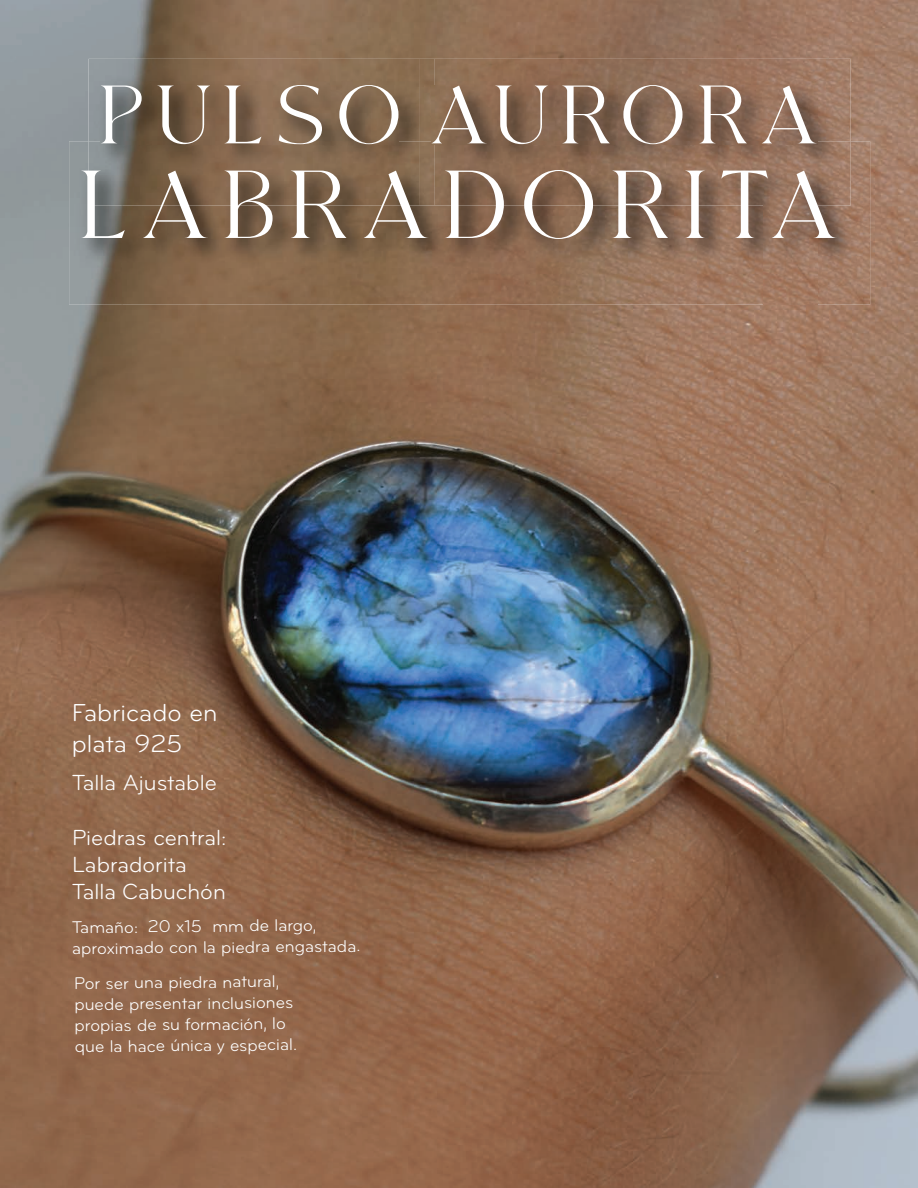
<style>
.page{position:relative;width:918px;height:1188px;background:#fff}
.page>*{position:absolute;margin:0;border:0;box-sizing:border-box;transform-origin:0 0}
.t1{font:99.3px "Moglan Demo";letter-spacing:.165em;color:#fff}
.t2{font:85.2px "Moglan Demo";letter-spacing:.165em;color:#fff}
.t3{font:25.5px/30.6px "Bryant";color:#fff}
.t4{font:22.65px/27.3px "Bryant";color:#fff}
.t5{font:17.55px/21.1px "Bryant";color:#fff}
</style>
<div class="page">
<img style="left:0;top:0;width:918px;height:1188px">
<img style="left:89px;top:59px;width:762px;height:146px">
<img style="left:101px;top:85px;width:297px;height:56px">
<img style="left:419px;top:59px;width:15px;height:146px">
<img style="left:431px;top:85px;width:386px;height:56px">
<img style="left:69px;top:141px;width:53px;height:164px">
<img style="left:817px;top:141px;width:53px;height:164px">
<img style="left:122px;top:205px;width:695px;height:100px">
<img style="left:101px;top:141px;width:297px;height:3px">
<img style="left:434px;top:141px;width:383px;height:3px">
<h2 class="t2" style="left:101px;top:82px;width:718px">PULSO AURORA</h2>
<h1 class="t1" style="left:81px;top:166px;width:757px">LABRADORITA</h1>
<h3 class="t3" style="left:72px;top:698px;width:147px">Fabricado en plata 925</h3>
<p class="t4" style="left:72px;top:769px;width:146px">Talla Ajustable</p>
<p class="t4" style="left:72px;top:824px;width:156px">Piedras central:<br>Labradorita<br>Talla Cabuchón</p>
<p class="t5" style="left:72px;top:918px;width:290px;rotate:-1deg">Tamaño: 20 x15 mm de largo, aproximado con la piedra engastada.</p>
<p class="t5" style="left:73px;top:974px;width:224px;rotate:-1deg">Por ser una piedra natural, puede presentar inclusiones propias de su formación, lo que la hace única y especial.</p>
</div>
